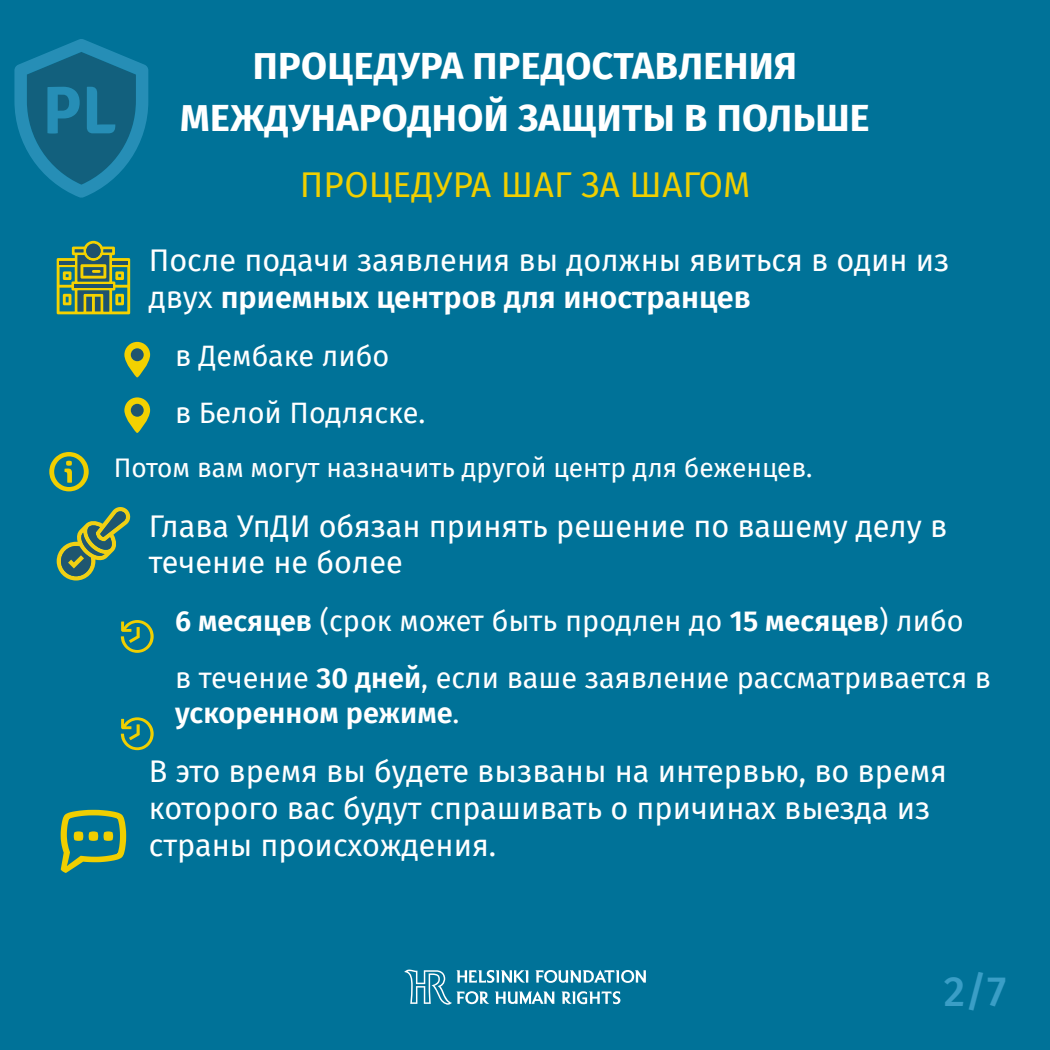
<style>
.page{position:relative;width:1050px;height:1050px;background:#007298}
.page>*{position:absolute;margin:0;border:0;box-sizing:border-box;transform-origin:0 0}
.t1{font:52.5px "Signika";color:#f0cf00}
.t2{font:500 42px "Fira Sans";color:#3a9ec6}
.t3{font:700 37.62px/51.6px "Fira Sans";letter-spacing:.01em;color:#fff;text-align:center}
.t4{font:35px "Fira Sans";letter-spacing:.01em;color:#f0cf00}
.t5{font:30.62px/36.8px "Fira Sans";color:#fff}
.t6{font:28.88px/57.4px "Fira Sans";color:#fff}
.t7{font:600 28.88px "Fira Sans";color:#fff}
.t8{font:26.25px "Fira Sans";color:#fff}
.s1{font-weight:600}
.s2{font-weight:400}
</style>
<div class="page">
<svg style="left:14px;top:39px;width:134px;height:159px"></svg>
<svg style="left:404px;top:969px;width:242px;height:36px"></svg>
<svg style="left:61px;top:810px;width:65px;height:63px"></svg>
<svg style="left:57px;top:241px;width:73px;height:73px"></svg>
<svg style="left:57px;top:507px;width:73px;height:74px"></svg>
<svg style="left:124px;top:342px;width:26px;height:35px"></svg>
<svg style="left:124px;top:397px;width:26px;height:36px"></svg>
<svg style="left:121px;top:620px;width:33px;height:33px"></svg>
<svg style="left:121px;top:717px;width:33px;height:33px"></svg>
<h1 class="t1" style="left:44px;top:435px;width:52px">ICO.CIRCLEINFO</h1>
<p class="t3" style="left:180px;top:37px;width:691px">ПРОЦЕДУРА ПРЕДОСТАВЛЕНИЯ<br>МЕЖДУНАРОДНОЙ ЗАЩИТЫ В ПОЛЬШЕ</p>
<p class="t4" style="left:300px;top:158px;width:452px">ПРОЦЕДУРА ШАГ ЗА ШАГОМ</p>
<p class="t5" style="left:149px;top:242px;width:802px">После подачи заявления вы должны явиться в один из двух <span class="s1">приемных центров для иностранцев</span></p>
<p class="t6" style="left:175px;top:326px;width:252px">в Дембаке либо<br>в Белой Подляске.</p>
<p class="t8" style="left:114px;top:448px;width:700px">Потом вам могут назначить другой центр для беженцев.</p>
<p class="t5" style="left:149px;top:507px;width:800px">Глава УпДИ обязан принять решение по вашему делу в течение не более</p>
<p class="t6" style="left:175px;top:591px;width:818px"><span class="s1">6 месяцев</span> (срок может быть продлен до <span class="s1">15 месяцев</span>) либо<br>в течение <span class="s1">30 дней</span>, если ваше заявление рассматривается в</p>
<p class="t7" style="left:175px;top:689px;width:286px">ускоренном режиме<span class="s2">.</span></p>
<p class="t5" style="left:149px;top:753px;width:800px">В это время вы будете вызваны на интервью, во время которого вас будут спрашивать о причинах выезда из страны происхождения.</p>
<h2 class="t2" style="left:944px;top:958px;width:64px">2/7</h2>
</div>
